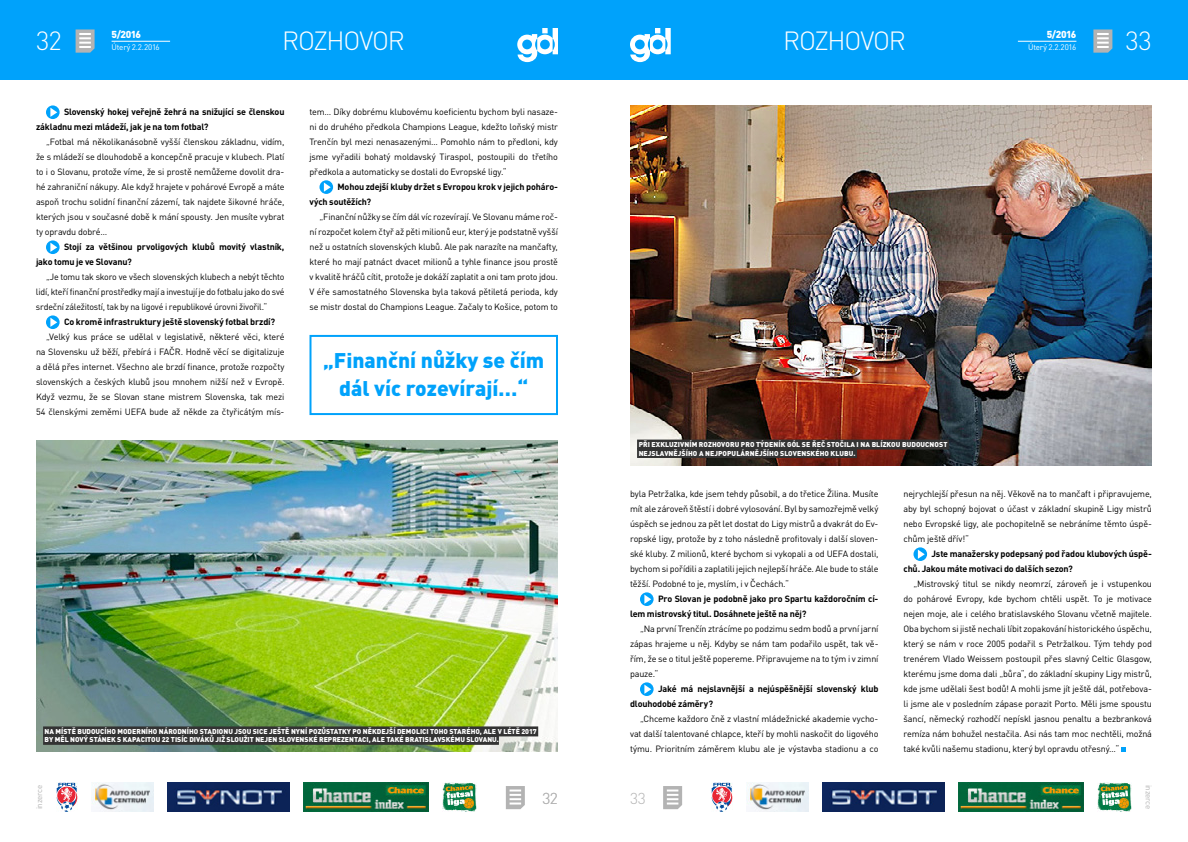
<style>
.page{position:relative;width:1188px;height:842px;background:#fff}
.page>*{position:absolute;margin:0;border:0;box-sizing:border-box;transform-origin:0 0}
.t1{font:300 26px "DIN Pro";letter-spacing:-.045em;color:#fff}
.t2{font:900 21px/28px "DIN Pro";color:#00a2fb;text-align:center}
.t3{font:300 15.6px "DIN Pro";color:#b3b3b3}
.t4{font:900 10px "DIN Pro";letter-spacing:-.055em;color:#fff}
.t5{font:9px/15px "DIN Pro";letter-spacing:-.02em;color:#000;text-align:justify}
.t6{font:700 9px/15px "DIN Pro";letter-spacing:-.015em;color:#000}
.t7{font:8px "DIN Pro";letter-spacing:-.025em;color:#fff}
.t8{font:8px "DIN Pro";letter-spacing:-.025em;color:#b3b3b3}
.t9{font:900 7px/8.4px "DIN Pro";color:#fff}
</style>
<div class="page">
<div style="left:594px;top:0;width:594px;height:80px;background:#00a2fb"></div>
<div style="left:0;top:0;width:594px;height:80px;background:#00a2fb"></div>
<svg style="left:630px;top:28px;width:41px;height:34px"></svg>
<svg style="left:1093px;top:29px;width:19px;height:24px"></svg>
<svg style="left:517px;top:28px;width:41px;height:34px"></svg>
<svg style="left:76px;top:29px;width:19px;height:24px"></svg>
<svg style="left:663px;top:786px;width:19px;height:23px"></svg>
<svg style="left:506px;top:786px;width:19px;height:23px"></svg>
<img style="left:56px;top:782px;width:21px;height:30px">
<img style="left:91px;top:782px;width:62px;height:30px">
<img style="left:303px;top:782px;width:125px;height:30px">
<img style="left:712px;top:782px;width:21px;height:30px">
<img style="left:442px;top:782px;width:34px;height:30px">
<img style="left:1098px;top:782px;width:34px;height:30px">
<img style="left:167px;top:782px;width:122px;height:30px">
<img style="left:747px;top:782px;width:62px;height:30px">
<img style="left:959px;top:782px;width:125px;height:30px">
<img style="left:823px;top:782px;width:122px;height:30px">
<hr style="left:1018px;top:41px;width:58px;height:1px;background:#fff">
<hr style="left:112px;top:41px;width:58px;height:1px;background:#fff">
<svg style="left:640px;top:592px;width:14px;height:14px"></svg>
<svg style="left:644px;top:595px;width:7px;height:9px"></svg>
<svg style="left:640px;top:682px;width:14px;height:14px"></svg>
<svg style="left:644px;top:685px;width:7px;height:9px"></svg>
<svg style="left:914px;top:547px;width:13px;height:14px"></svg>
<svg style="left:918px;top:550px;width:7px;height:9px"></svg>
<svg style="left:1121px;top:747px;width:5px;height:5px"></svg>
<img style="left:36px;top:440px;width:522px;height:312px">
<div style="left:43px;top:726px;width:495px;height:10px;background:#333"></div>
<div style="left:43px;top:735px;width:456px;height:10px;background:#333"></div>
<svg style="left:46px;top:105px;width:14px;height:14px"></svg>
<svg style="left:50px;top:108px;width:7px;height:9px"></svg>
<svg style="left:46px;top:240px;width:14px;height:14px"></svg>
<svg style="left:50px;top:243px;width:7px;height:9px"></svg>
<svg style="left:46px;top:315px;width:14px;height:14px"></svg>
<svg style="left:50px;top:318px;width:7px;height:9px"></svg>
<img style="left:630px;top:105px;width:522px;height:360px">
<div style="left:637px;top:440px;width:312px;height:10px;background:#333"></div>
<div style="left:637px;top:448px;width:220px;height:10px;background:#333"></div>
<svg style="left:320px;top:180px;width:13px;height:14px"></svg>
<svg style="left:324px;top:183px;width:7px;height:9px"></svg>
<div style="left:310px;top:335px;width:248px;height:80px;border:2px solid #00a2fb"></div>
<h1 class="t1" style="left:36px;top:23px;width:27px">32</h1>
<p class="t4" style="left:112px;top:28px;width:31px">5/2016</p>
<p class="t7" style="left:112px;top:42px;width:50px">Úterý 2.2.2016</p>
<h1 class="t1" style="left:282px;top:23px;width:124px">ROZHOVOR</h1>
<h1 class="t1" style="left:783px;top:23px;width:124px">ROZHOVOR</h1>
<p class="t6" style="left:36px;top:104px;width:250px;text-indent:28px">Slovenský hokej veřejně žehrá na snižující se členskou základnu mezi mládeží, jak je na tom fotbal?</p>
<p class="t5" style="left:36px;top:134px;width:250px;text-indent:10px">„Fotbal má několikanásobně vyšší členskou základnu, vidím, že s mládeží se dlouhodobě a koncepčně pracuje v klubech. Platí to i o Slovanu, protože víme, že si prostě nemůžeme dovolit dra&shy;hé zahraniční nákupy. Ale když hrajete v pohárové Evropě a máte aspoň trochu solidní finanční zázemí, tak najdete šikovné hráče, kterých jsou v současné době k mání spousty. Jen musíte vybrat ty opravdu dobré…</p>
<p class="t6" style="left:36px;top:239px;width:250px;text-indent:28px">Stojí za většinou prvoligových klubů movitý vlastník, jako tomu je ve Slovanu?</p>
<p class="t5" style="left:36px;top:269px;width:250px;text-indent:10px">„Je tomu tak skoro ve všech slovenských klubech a nebýt těchto lidí, kteří finanční prostředky mají a investují je do fotbalu jako do své srdeční záležitostí, tak by na ligové i republikové úrovni živořil.“</p>
<p class="t6" style="left:64px;top:314px;width:213px">Co kromě infrastruktury ještě slovenský fotbal brzdí?</p>
<p class="t5" style="left:36px;top:329px;width:250px;text-indent:10px">„Velký kus práce se udělal v legislativě, některé věci, které na Slovensku už běží, přebírá i FAČR. Hodně věcí se digitalizuje a dělá přes internet. Všechno ale brzdí finance, protože rozpočty slovenských a českých klubů jsou mnohem nižší než v Evropě.<br>Když vezmu, že se Slovan stane mistrem Slovenska, tak mezi 54 členskými zeměmi UEFA bude až někde za čtyřicátým mís-</p>
<p class="t5" style="left:310px;top:104px;width:250px">tem… Díky dobrému klubovému koeficientu bychom byli nasaze&shy;ni do druhého předkola Champions League, kdežto loňský mistr Trenčín byl mezi nenasazenými… Pomohlo nám to předloni, kdy jsme vyřadili bohatý moldavský Tiraspol, postoupili do třetího předkola a automaticky se dostali do Evropské ligy.“</p>
<p class="t6" style="left:310px;top:179px;width:250px;text-indent:28px">Mohou zdejší kluby držet s Evropou krok v jejich poháro&shy;vých soutěžích?</p>
<p class="t5" style="left:309px;top:209px;width:250px;text-indent:10px">„Finanční nůžky se čím dál víc rozevírají. Ve Slovanu máme roč&shy;ní rozpočet kolem čtyř až pěti milionů eur, který je podstatně vyšší než u ostatních slovenských klubů. Ale pak narazíte na mančafty, které ho mají patnáct dvacet milionů a tyhle finance jsou prostě v kvalitě hráčů cítit, protože je dokáží zaplatit a oni tam proto jdou.<br>V éře samostatného Slovenska byla taková pětiletá perioda, kdy se mistr dostal do Champions League. Začaly to Košice, potom to</p>
<h2 class="t2" style="left:323px;top:346px;width:223px">„Finanční nůžky se čím dál víc rozevírají…“</h2>
<p class="t9" style="left:639px;top:440px;width:310px">PŘI EXKLUZIVNÍM ROZHOVORU PRO TÝDENÍK GÓL SE ŘEČ STOČILA I NA BLÍZKOU BUDOUCNOST<br>NEJSLAVNĚJŠÍHO A NEJPOPULÁRNĚJŠÍHO SLOVENSKÉHO KLUBU.</p>
<p class="t4" style="left:1047px;top:28px;width:31px">5/2016</p>
<p class="t7" style="left:1028px;top:42px;width:50px">Úterý 2.2.2016</p>
<h1 class="t1" style="left:1126px;top:23px;width:28px">33</h1>
<p class="t9" style="left:45px;top:727px;width:494px">NA MÍSTĚ BUDOUCÍHO MODERNÍHO NÁRODNÍHO STADIONU JSOU SICE JEŠTĚ NYNÍ POZŮSTATKY PO NĚKDEJŠÍ DEMOLICI TOHO STARÉHO, ALE V LÉTĚ 2017<br>BY MĚL NOVÝ STÁNEK S KAPACITOU 22 TISÍC DIVÁKŮ JIŽ SLOUŽIT NEJEN SLOVENSKÉ REPREZENTACI, ALE TAKÉ BRATISLAVSKÉMU SLOVANU.</p>
<p class="t5" style="left:630px;top:486px;width:250px">byla Petržalka, kde jsem tehdy působil, a do třetice Žilina. Musíte mít ale zároveň štěstí i dobré vylosování. Byl by samozřejmě velký úspěch se jednou za pět let dostat do Ligy mistrů a dvakrát do Ev&shy;ropské ligy, protože by z toho následně profitovaly i další sloven&shy;ské kluby. Z milionů, které bychom si vykopali a od UEFA dostali, bychom si pořídili a zaplatili jejich nejlepší hráče. Ale bude to stále těžší. Podobné to je, myslím, i v Čechách.“</p>
<p class="t6" style="left:630px;top:591px;width:250px;text-indent:28px">Pro Slovan je podobně jako pro Spartu každoročním cí&shy;lem mistrovský titul. Dosáhnete ještě na něj?</p>
<p class="t5" style="left:630px;top:621px;width:250px;text-indent:10px">„Na první Trenčín ztrácíme po podzimu sedm bodů a první jarní zápas hrajeme u něj. Kdyby se nám tam podařilo uspět, tak vě&shy;řím, že se o titul ještě popereme. Připravujeme na to tým i v zimní pauze.“</p>
<p class="t6" style="left:630px;top:681px;width:250px;text-indent:28px">Jaké má nejslavnější a nejúspěšnější slovenský klub dlouhodobé záměry?</p>
<p class="t5" style="left:630px;top:711px;width:250px;text-indent:10px">„Chceme každoro čně z vlastní mládežnické akademie vycho&shy;vat další talentované chlapce, kteří by mohli naskočit do ligového týmu. Prioritním záměrem klubu ale je výstavba stadionu a co</p>
<p class="t8" style="left:34px;top:809px;width:26px;rotate:-90deg">inzerce</p>
<h3 class="t3" style="left:542px;top:787px;width:17px">32</h3>
<h3 class="t3" style="left:630px;top:787px;width:17px">33</h3>
<p class="t5" style="left:904px;top:486px;width:250px">nejrychlejší přesun na něj. Věkově na to mančaft i připravujeme, aby byl schopný bojovat o účast v základní skupině Ligy mistrů nebo Evropské ligy, ale pochopitelně se nebráníme těmto úspě&shy;chům ještě dřív!“</p>
<p class="t6" style="left:904px;top:546px;width:250px;text-indent:28px">Jste manažersky podepsaný pod řadou klubových úspě&shy;chů. Jakou máte motivaci do dalších sezon?</p>
<p class="t5" style="left:904px;top:576px;width:250px;text-indent:10px">„Mistrovský titul se nikdy neomrzí, zároveň je i vstupenkou do pohárové Evropy, kde bychom chtěli uspět. To je motivace nejen moje, ale i celého bratislavského Slovanu včetně majitele.<br>Oba bychom si jistě nechali líbit zopakování historického úspěchu, který se nám v roce 2005 podařil s Petržalkou. Tým tehdy pod trenérem Vlado Weissem postoupil přes slavný Celtic Glasgow, kterému jsme doma dali „bůra“, do základní skupiny Ligy mistrů, kde jsme udělali šest bodů! A mohli jsme jít ještě dál, potřebova&shy;li jsme ale v posledním zápase porazit Porto. Měli jsme spoustu šancí, německý rozhodčí nepískl jasnou penaltu a bezbranková remíza nám bohužel nestačila. Asi nás tam moc nechtěli, možná také kvůli našemu stadionu, který byl opravdu otřesný…“</p>
<p class="t8" style="left:1154px;top:785px;width:26px;rotate:90deg">inzerce</p>
</div>
